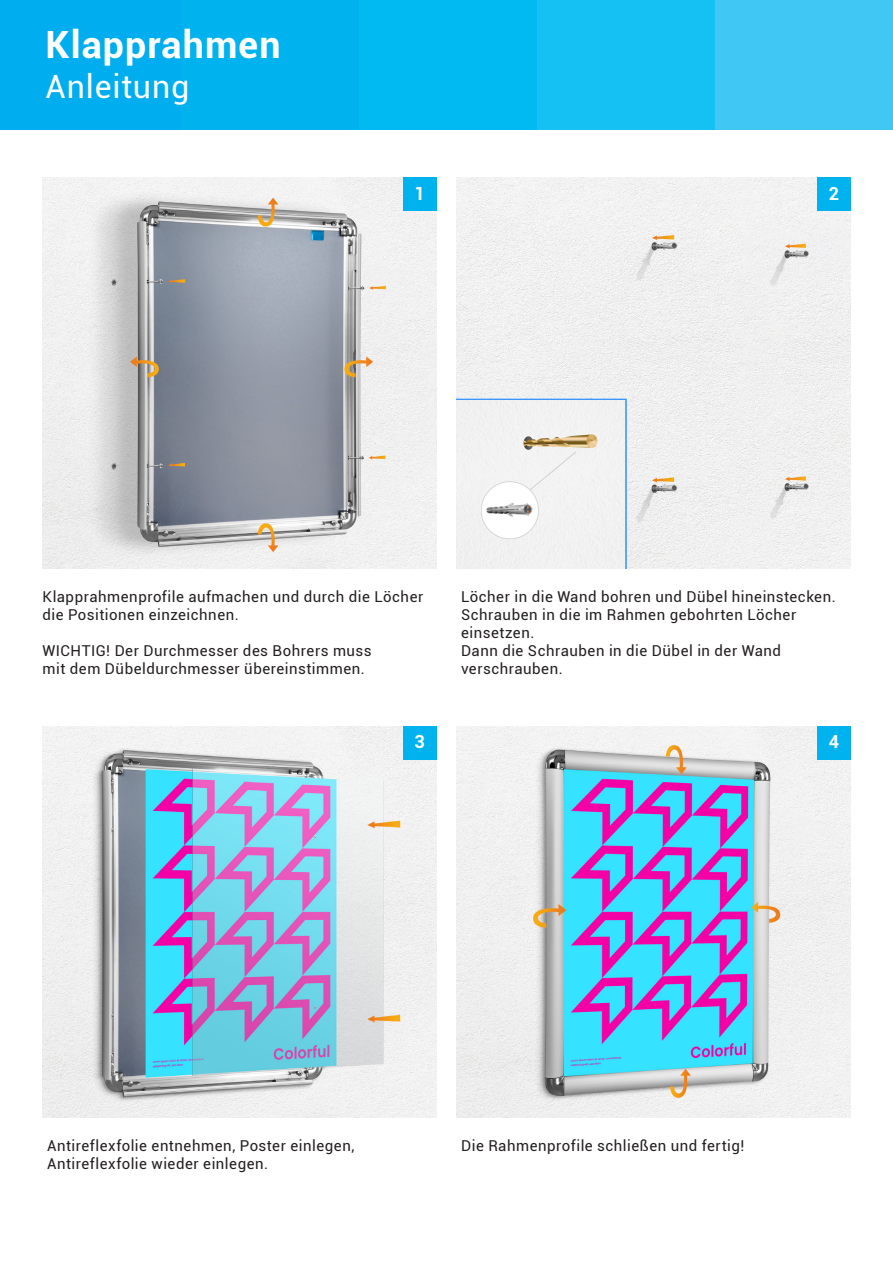
<style>
.page{position:relative;width:893px;height:1263px;background:#fff}
.page>*{position:absolute;margin:0;border:0;box-sizing:border-box;transform-origin:0 0}
.t1{font:700 37.5px "Roboto";letter-spacing:.03em;color:#fff}
.t2{font:32.1px "Roboto";letter-spacing:.025em;color:#fff}
.t3{font:700 18px "Roboto";color:#fff}
.t4{font:15px/18px "Roboto";letter-spacing:.035em;color:#231f20}
</style>
<div class="page">
<div style="left:715px;top:0;width:178px;height:129px;background:#40c7f4"></div>
<div style="left:537px;top:0;width:178px;height:129px;background:#15c0f2"></div>
<div style="left:358px;top:0;width:179px;height:129px;background:#00baf1"></div>
<div style="left:180px;top:0;width:179px;height:129px;background:#00b3ef"></div>
<div style="left:0;top:0;width:180px;height:129px;background:#00aeef"></div>
<img style="left:457px;top:178px;width:393px;height:391px">
<img style="left:43px;top:726px;width:393px;height:391px">
<img style="left:43px;top:178px;width:393px;height:391px">
<img style="left:457px;top:726px;width:393px;height:391px">
<div style="left:403px;top:178px;width:33px;height:33px;background:#00b3ef"></div>
<div style="left:403px;top:726px;width:33px;height:33px;background:#00b3ef"></div>
<div style="left:817px;top:178px;width:33px;height:33px;background:#00b3ef"></div>
<div style="left:817px;top:726px;width:33px;height:33px;background:#00b3ef"></div>
<p class="t1" style="left:45px;top:18px;width:236px">Klapprahmen</p>
<p class="t2" style="left:45px;top:64px;width:145px">Anleitung</p>
<p class="t3" style="left:414px;top:180px;width:12px">1</p>
<p class="t3" style="left:829px;top:180px;width:12px">2</p>
<p class="t4" style="left:43px;top:587px;width:382px">Klapprahmenprofile aufmachen und durch die Löcher die Positionen einzeichnen.</p>
<p class="t4" style="left:43px;top:641px;width:331px">WICHTIG! Der Durchmesser des Bohrers muss</p>
<p class="t4" style="left:43px;top:659px;width:324px">mit dem Dübeldurchmesser übereinstimmen.</p>
<p class="t3" style="left:414px;top:729px;width:12px">3</p>
<p class="t4" style="left:461px;top:587px;width:376px">Löcher in die Wand bohren und Dübel hineinstecken.</p>
<p class="t4" style="left:461px;top:605px;width:337px">Schrauben in die im Rahmen gebohrten Löcher</p>
<p class="t4" style="left:461px;top:623px;width:75px">einsetzen.</p>
<p class="t4" style="left:461px;top:641px;width:321px">Dann die Schrauben in die Dübel in der Wand</p>
<p class="t4" style="left:461px;top:659px;width:103px">verschrauben.</p>
<p class="t3" style="left:829px;top:729px;width:12px">4</p>
<p class="t4" style="left:47px;top:1136px;width:309px">Antireflexfolie entnehmen, Poster einlegen,</p>
<p class="t4" style="left:47px;top:1154px;width:223px">Antireflexfolie wieder einlegen.</p>
<p class="t4" style="left:461px;top:1136px;width:285px">Die Rahmenprofile schließen und fertig!</p>
</div>
